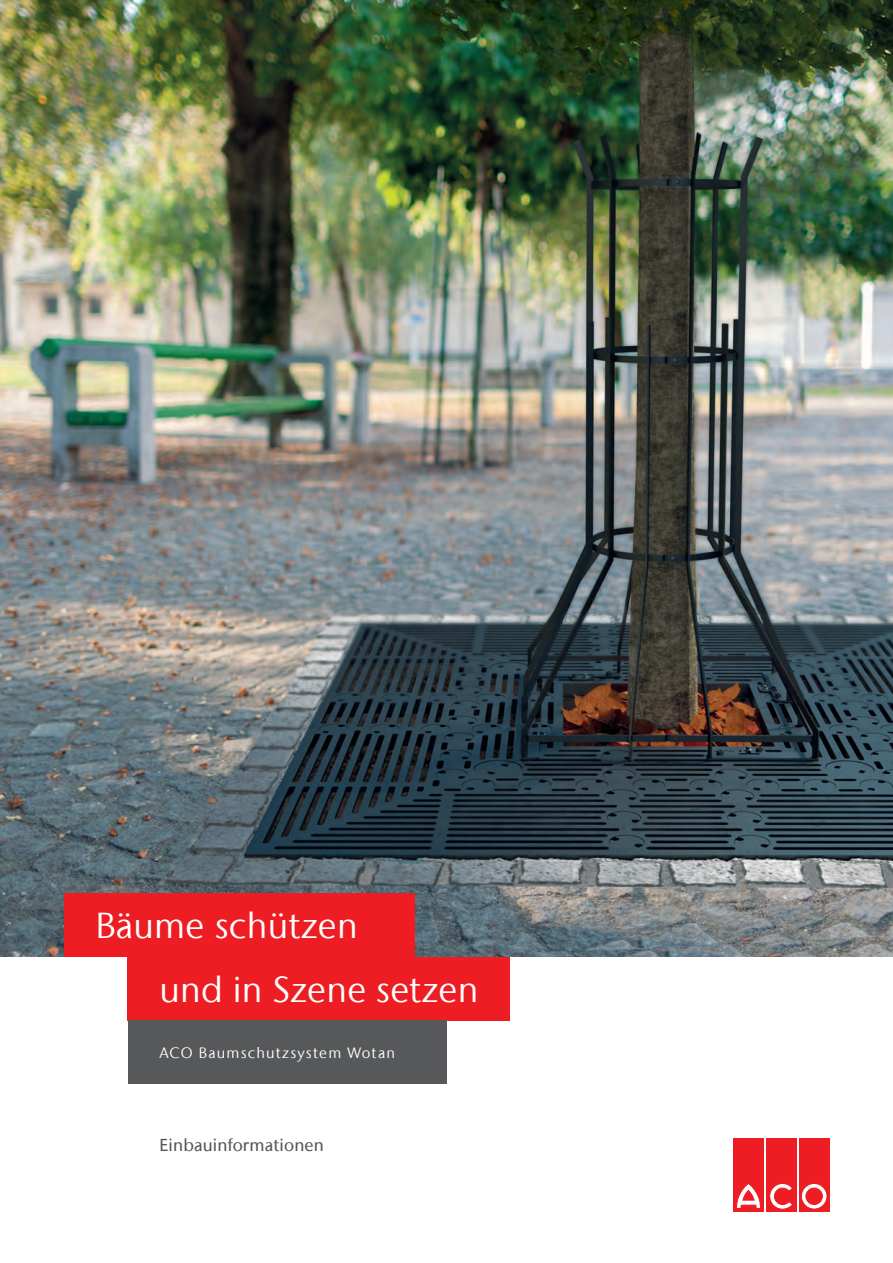
<style>
.page{position:relative;width:893px;height:1263px;background:#fff}
.page>*{position:absolute;margin:0;border:0;box-sizing:border-box;transform-origin:0 0}
.Title_Cluster_Red{font:36px "Stone Sans IIITC Com";letter-spacing:.01em;color:#fff}
.Title_Cluster_add-on{font:500 17.25px "Stone Sans IIITC Com";letter-spacing:.01em;color:#57585a}
.Title_Cluster_Grey{font:15px "Stone Sans IIITC Com";letter-spacing:.08em;color:#fff}
</style>
<div class="page">
<img style="left:0;top:0;width:893px;height:957px">
<div style="left:128px;top:957px;width:382px;height:63px;background:#ee1d23"></div>
<div style="left:64px;top:893px;width:351px;height:64px;background:#ee1d23"></div>
<div style="left:128px;top:1020px;width:318px;height:64px;background:#57585a"></div>
<div style="left:733px;top:1139px;width:31px;height:73px;background:#ee1d23"></div>
<svg style="left:736px;top:1184px;width:25px;height:24px"></svg>
<div style="left:766px;top:1139px;width:30px;height:73px;background:#ee1d23"></div>
<svg style="left:769px;top:1183px;width:23px;height:26px"></svg>
<div style="left:799px;top:1139px;width:30px;height:73px;background:#ee1d23"></div>
<svg style="left:801px;top:1183px;width:26px;height:26px"></svg>
<div style="left:801px;top:1183px;width:26px;height:26px;border:1px solid #ee1d23;border-radius:50%"></div>
<div style="left:806px;top:1188px;width:16px;height:16px;background:#ee1d23;border-radius:50%"></div>
<div style="left:806px;top:1188px;width:16px;height:16px;border:1px solid #ee1d23;border-radius:50%"></div>
<p class="Title_Cluster_Red" style="left:96px;top:903px;width:263px">Bäume schützen</p>
<p class="Title_Cluster_Red" style="left:159px;top:967px;width:320px">und in Szene setzen</p>
<p class="Title_Cluster_Grey" style="left:159px;top:1043px;width:237px">ACO Baumschutzsystem Wotan</p>
<p class="Title_Cluster_add-on" style="left:159px;top:1134px;width:166px">Einbauinformationen</p>
</div>
